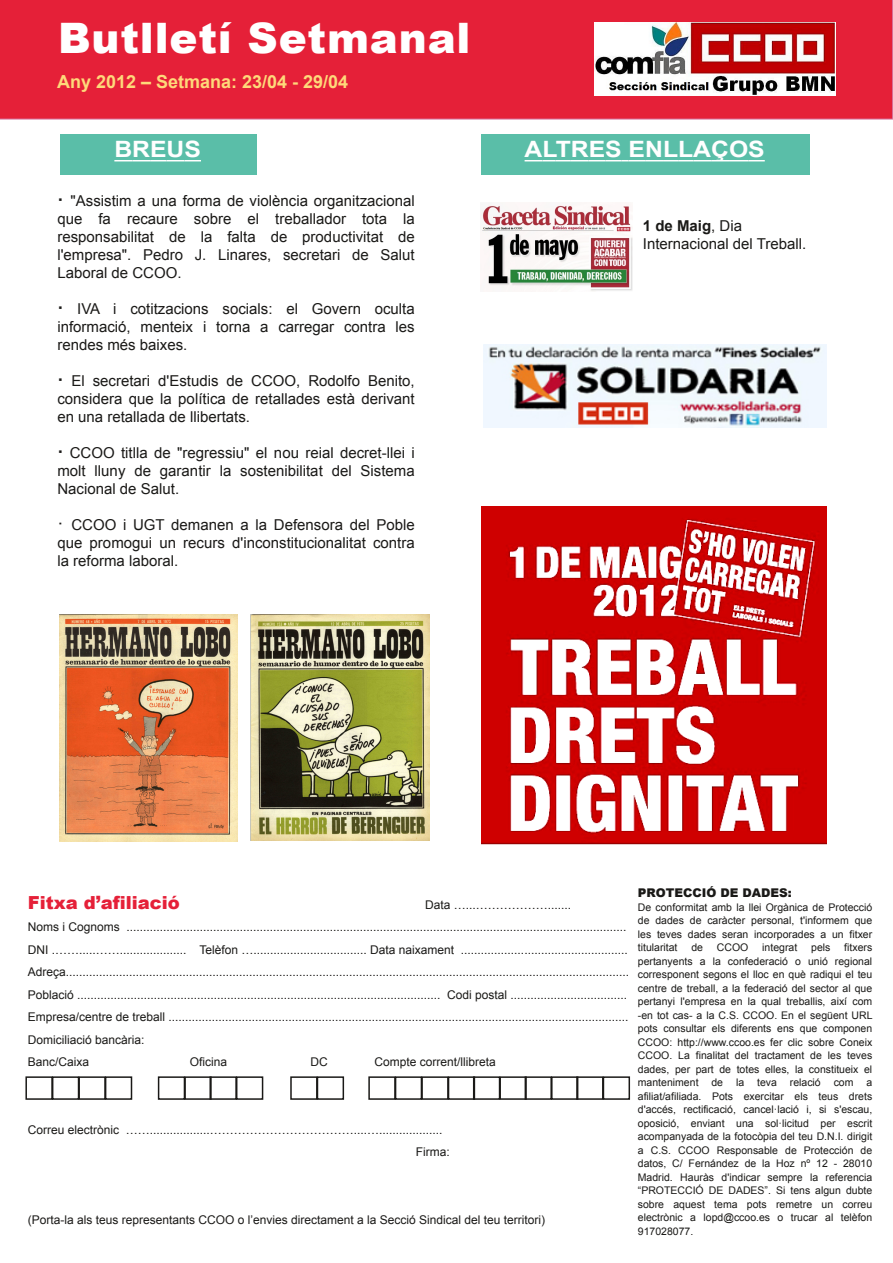
<style>
.page{position:relative;width:893px;height:1263px;background:#fff}
.page>*{position:absolute;margin:0;border:0;box-sizing:border-box;transform-origin:0 0}
.t1{font:900 42px "Arial";letter-spacing:.02em;color:#fff}
.t2{font:700 22.5px "Arial";color:#fff;scale:1.1 1}
.t3{font:700 18px "Arial";color:#fed97a}
.t4{font:900 18px "Arial";color:#e52038}
.t5{font:15px/18px "Arial";color:#1a1917;text-align:justify}
.t6{font:12px/22.5px "Arial";color:#1a1917}
.t7{font:900 12px "Arial";color:#1a1917}
.t8{font:10.5px/13.5px "Arial";color:#1a1917;text-align:justify}
.s1{font-weight:700;font-size:18px}
.s2{font-size:18px}
.s3{font-weight:700}
</style>
<div class="page">
<div style="left:0;top:0;width:893px;height:119px;background:#e52038"></div>
<img style="left:595px;top:22px;width:241px;height:73px">
<div style="left:60px;top:135px;width:196px;height:40px;background:#5abea8"></div>
<svg style="left:114px;top:160px;width:87px;height:1px"></svg>
<div style="left:481px;top:135px;width:329px;height:40px;background:#5abea8"></div>
<svg style="left:525px;top:160px;width:240px;height:1px"></svg>
<img style="left:481px;top:203px;width:151px;height:88px">
<img style="left:484px;top:344px;width:343px;height:84px">
<img style="left:481px;top:506px;width:345px;height:339px">
<img style="left:60px;top:615px;width:178px;height:226px">
<img style="left:251px;top:615px;width:178px;height:225px">
<div style="left:25px;top:1076px;width:28px;height:24px;border:2px solid #1a1917"></div>
<div style="left:52px;top:1076px;width:27px;height:24px;border:2px solid #1a1917"></div>
<div style="left:78px;top:1076px;width:28px;height:24px;border:2px solid #1a1917"></div>
<div style="left:105px;top:1076px;width:27px;height:24px;border:2px solid #1a1917"></div>
<div style="left:158px;top:1076px;width:27px;height:24px;border:2px solid #1a1917"></div>
<div style="left:184px;top:1076px;width:28px;height:24px;border:2px solid #1a1917"></div>
<div style="left:209px;top:1076px;width:28px;height:24px;border:2px solid #1a1917"></div>
<div style="left:236px;top:1076px;width:27px;height:24px;border:2px solid #1a1917"></div>
<div style="left:290px;top:1076px;width:28px;height:24px;border:2px solid #1a1917"></div>
<div style="left:317px;top:1076px;width:27px;height:24px;border:2px solid #1a1917"></div>
<div style="left:368px;top:1076px;width:28px;height:24px;border:2px solid #1a1917"></div>
<div style="left:395px;top:1076px;width:27px;height:24px;border:2px solid #1a1917"></div>
<div style="left:421px;top:1076px;width:28px;height:24px;border:2px solid #1a1917"></div>
<div style="left:448px;top:1076px;width:27px;height:24px;border:2px solid #1a1917"></div>
<div style="left:473px;top:1076px;width:27px;height:24px;border:2px solid #1a1917"></div>
<div style="left:499px;top:1076px;width:28px;height:24px;border:2px solid #1a1917"></div>
<div style="left:525px;top:1076px;width:27px;height:24px;border:2px solid #1a1917"></div>
<div style="left:551px;top:1076px;width:27px;height:24px;border:2px solid #1a1917"></div>
<div style="left:576px;top:1076px;width:28px;height:24px;border:2px solid #1a1917"></div>
<div style="left:603px;top:1076px;width:27px;height:24px;border:2px solid #1a1917"></div>
<h1 class="t1" style="left:58px;top:14px;width:414px">Butlletí Setmanal</h1>
<h3 class="t3" style="left:57px;top:71px;width:293px">Any 2012 – Setmana: 23/04 - 29/04</h3>
<h2 class="t2" style="left:114px;top:136px;width:80px">BREUS</h2>
<p class="t5" style="left:57px;top:192px;width:359px"><span class="s1">·</span> "Assistim a una forma de violència organitzacional que fa recaure sobre el treballador tota la responsabilitat de la falta de productivitat de l'empresa". Pedro J. Linares, secretari de Salut Laboral de CCOO.</p>
<p class="t5" style="left:57px;top:300px;width:359px"><span class="s1">·</span> IVA i cotitzacions socials: el Govern oculta informació, menteix i torna a carregar contra les rendes més baixes.</p>
<p class="t5" style="left:57px;top:372px;width:359px"><span class="s1">·</span> El secretari d'Estudis de CCOO, Rodolfo Benito, considera que la política de retallades està derivant en una retallada de llibertats.</p>
<p class="t5" style="left:57px;top:444px;width:359px"><span class="s1">·</span> CCOO titlla de "regressiu" el nou reial decret-llei i molt lluny de garantir la sostenibilitat del Sistema Nacional de Salut.</p>
<p class="t5" style="left:57px;top:516px;width:359px"><span class="s2">·</span> CCOO i UGT demanen a la Defensora del Poble que promogui un recurs d'inconstitucionalitat contra la reforma laboral.</p>
<h2 class="t2" style="left:525px;top:136px;width:220px">ALTRES ENLLAÇOS</h2>
<p class="t5" style="left:643px;top:217px;width:165px"><span class="s3">1 de Maig</span>, Dia<br>Internacional del Treball.</p>
<h3 class="t4" style="left:28px;top:892px;width:153px">Fitxa d’afiliació</h3>
<p class="t6" style="left:28px;top:893px;width:603px;text-indent:397px">Data …...……………….......<br>Noms i Cognoms ......................................................................................................................................................<br>DNI .…….....…….................... Telèfon ….................................. Data naixament ..................................................<br>Adreça.........................................................................................................................................................................<br>Població ............................................................................................................. Codi postal ...................................<br>Empresa/centre de treball ..........................................................................................................................................<br>Domiciliació bancària:<br>Banc/Caixa</p>
<p class="t6" style="left:190px;top:1051px;width:39px">Oficina</p>
<p class="t6" style="left:310px;top:1051px;width:19px">DC</p>
<p class="t6" style="left:374px;top:1051px;width:123px">Compte corrent/llibreta</p>
<p class="t6" style="left:416px;top:1118px;width:35px;text-indent:-388px">Correu electrònic ……..................………………………………....…...................<br>Firma:</p>
<p class="t6" style="left:28px;top:1208px;width:519px">(Porta-la als teus representants CCOO o l’envies directament a la Secció Sindical del teu territori)</p>
<p class="t7" style="left:638px;top:886px;width:155px">PROTECCIÓ DE DADES:</p>
<p class="t8" style="left:638px;top:900px;width:236px">De conformitat amb la llei Orgànica de Protecció de dades de caràcter personal, t'informem que les teves dades seran incorporades a un fitxer titularitat</p>
<p class="t8" style="left:691px;top:941px;width:13px">de</p>
<p class="t8" style="left:717px;top:941px;width:33px">CCOO</p>
<p class="t8" style="left:762px;top:941px;width:37px">integrat</p>
<p class="t8" style="left:811px;top:941px;width:21px">pels</p>
<p class="t8" style="left:638px;top:941px;width:236px;text-indent:206px">fitxers pertanyents a la confederació o unió regional corresponent segons el lloc en què radiqui el teu centre de treball, a la federació del sector al que pertanyi l'empresa en la qual treballis, així com -en tot cas- a la C.S. CCOO. En el següent URL pots consultar els diferents ens que componen CCOO: http://www.ccoo.es fer clic sobre Coneix CCOO. La finalitat del tractament de les teves dades, per part de totes elles, la constitueix el manteniment de la teva relació com a afiliat/afiliada. Pots exercitar els teus drets d'accés, rectificació, cancel·lació i, si s'escau, oposició, enviant una sol·licitud per escrit acompanyada de la fotocòpia del teu D.N.I. dirigit a C.S. CCOO Responsable de Protección de datos, C/ Fernández de la Hoz nº 12 - 28010<br>Madrid. Hauràs d'indicar sempre la referencia “PROTECCIÓ DE DADES”. Si tens algun dubte sobre aquest tema pots remetre un correu electrònic a lopd@ccoo.es o trucar al telèfon 917028077.</p>
</div>
